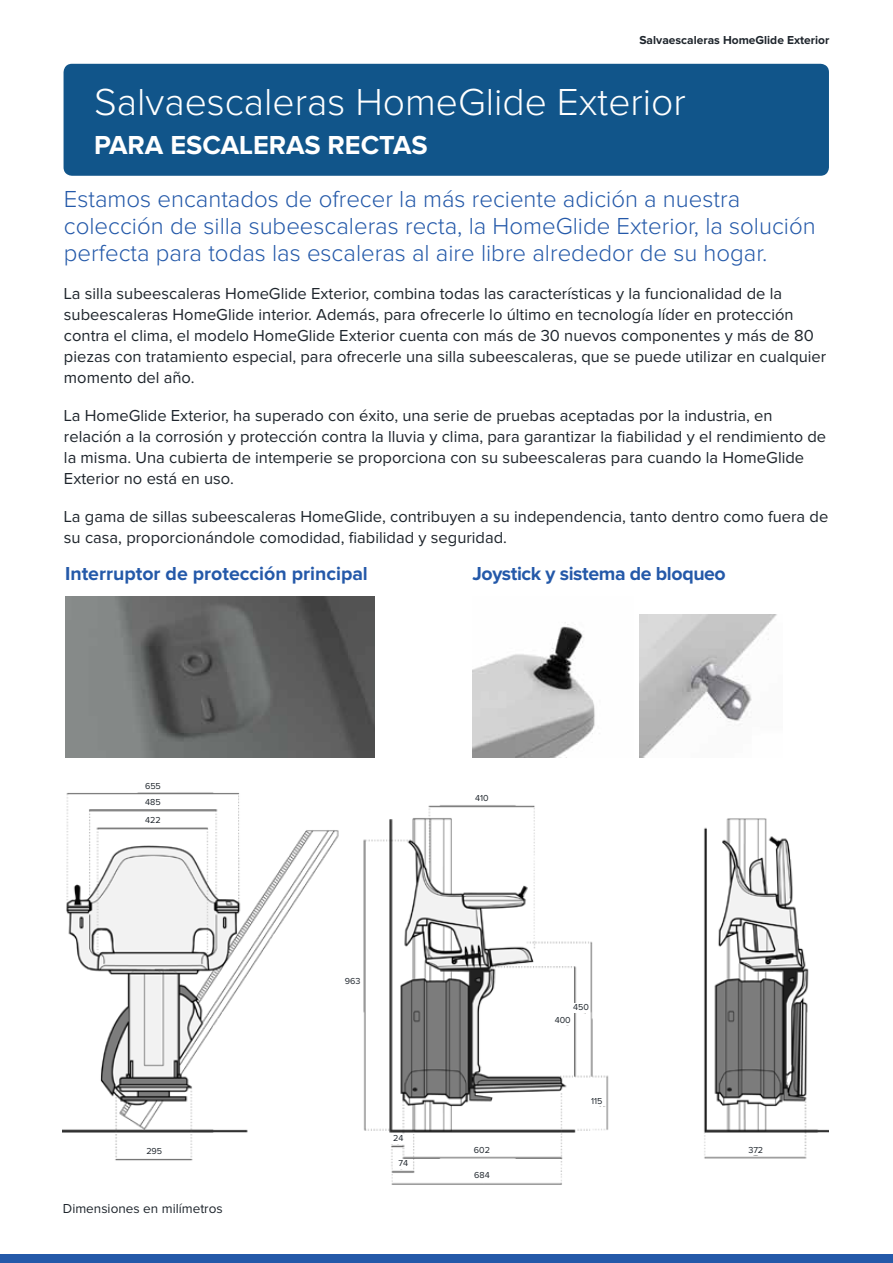
<style>
.page{position:relative;width:893px;height:1263px;background:#fff}
.page>*{position:absolute;margin:0;border:0;box-sizing:border-box;transform-origin:0 0}
.t1{font:300 39px "Proxima Nova";color:#fff}
.t2{font:700 27px "Proxima Nova";color:#fff}
.t3{font:300 24px/27px "Proxima Nova";color:#2459a9}
.t4{font:700 19.5px "Proxima Nova";color:#2459a9}
.t5{font:700 19.5px "Proxima Nova";letter-spacing:-.02em;color:#2459a9}
.t6{font:16.5px/21px "Proxima Nova";color:#1e252c}
.t7{font:13.5px "Proxima Nova";color:#1e252c}
.t8{font:700 12px "Proxima Nova";color:#1e252c}
.t9{font:9px/17px "Proxima Nova";color:#1e252c;text-align:justify}
</style>
<div class="page">
<div style="left:64px;top:64px;width:765px;height:112px;background:#11558a;border-radius:9px"></div>
<img style="left:472px;top:622px;width:123px;height:136px">
<img style="left:639px;top:615px;width:138px;height:143px">
<img style="left:65px;top:596px;width:310px;height:162px">
<img style="left:63px;top:792px;width:766px;height:393px">
<div style="left:129px;top:798px;width:48px;height:11px;background:#fff"></div>
<div style="left:129px;top:816px;width:48px;height:10px;background:#fff"></div>
<div style="left:130px;top:1147px;width:49px;height:11px;background:#fff"></div>
<div style="left:342px;top:977px;width:21px;height:11px;background:#fff"></div>
<div style="left:395px;top:1159px;width:16px;height:10px;background:#fff"></div>
<div style="left:391px;top:1134px;width:15px;height:9px;background:#fff"></div>
<div style="left:473px;top:1146px;width:18px;height:9px;background:#fff"></div>
<div style="left:473px;top:1171px;width:18px;height:11px;background:#fff"></div>
<div style="left:473px;top:794px;width:18px;height:10px;background:#fff"></div>
<div style="left:554px;top:1016px;width:18px;height:9px;background:#fff"></div>
<div style="left:572px;top:1003px;width:18px;height:10px;background:#fff"></div>
<div style="left:588px;top:1096px;width:18px;height:10px;background:#fff"></div>
<div style="left:747px;top:1145px;width:18px;height:10px;background:#fff"></div>
<div style="left:0;top:1254px;width:893px;height:9px;background:#2459a9"></div>
<p class="t8" style="left:639px;top:35px;width:191px">Salvaescaleras HomeGlide Exterior</p>
<h1 class="t1" style="left:94px;top:84px;width:593px">Salvaescaleras HomeGlide Exterior</h1>
<h2 class="t2" style="left:94px;top:133px;width:335px">PARA ESCALERAS RECTAS</h2>
<h3 class="t3" style="left:64px;top:187px;width:753px">Estamos encantados de ofrecer la más reciente adición a nuestra colección de silla subeescaleras recta, la HomeGlide Exterior, la solución perfecta para todas las escaleras al aire libre alrededor de su hogar.</h3>
<p class="t6" style="left:64px;top:284px;width:764px">La silla subeescaleras HomeGlide Exterior, combina todas las características y la funcionalidad de la subeescaleras HomeGlide interior. Además, para ofrecerle lo último en tecnología líder en protección contra el clima, el modelo HomeGlide Exterior cuenta con más de 30 nuevos componentes y más de 80 piezas con tratamiento especial, para ofrecerle una silla subeescaleras, que se puede utilizar en cualquier momento del año.</p>
<p class="t6" style="left:64px;top:406px;width:764px">La HomeGlide Exterior, ha superado con éxito, una serie de pruebas aceptadas por la industria, en relación a la corrosión y protección contra la lluvia y clima, para garantizar la fiabilidad y el rendimiento de la misma. Una cubierta de intemperie se proporciona con su subeescaleras para cuando la HomeGlide Exterior no está en uso.</p>
<p class="t6" style="left:64px;top:507px;width:766px">La gama de sillas subeescaleras HomeGlide, contribuyen a su independencia, tanto dentro como fuera de su casa, proporcionándole comodidad, fiabilidad y seguridad.</p>
<p class="t4" style="left:65px;top:564px;width:304px">Interruptor de protección principal</p>
<p class="t5" style="left:472px;top:564px;width:255px">Joystick y sistema de bloqueo</p>
<p class="t9" style="left:145px;top:778px;width:17px">655<br>485<br>422</p>
<p class="t9" style="left:146px;top:1143px;width:17px">295</p>
<p class="t7" style="left:63px;top:1202px;width:161px">Dimensiones en milímetros</p>
<p class="t9" style="left:475px;top:790px;width:15px">410</p>
<p class="t9" style="left:345px;top:973px;width:17px">963</p>
<p class="t9" style="left:393px;top:1130px;width:12px">24</p>
<p class="t9" style="left:398px;top:1155px;width:11px">74</p>
<p class="t9" style="left:474px;top:1142px;width:18px">602</p>
<p class="t9" style="left:474px;top:1167px;width:17px">684</p>
<p class="t9" style="left:573px;top:999px;width:17px">450</p>
<p class="t9" style="left:555px;top:1012px;width:18px">400</p>
<p class="t9" style="left:591px;top:1092px;width:13px">115</p>
<p class="t9" style="left:748px;top:1142px;width:16px">372</p>
</div>
